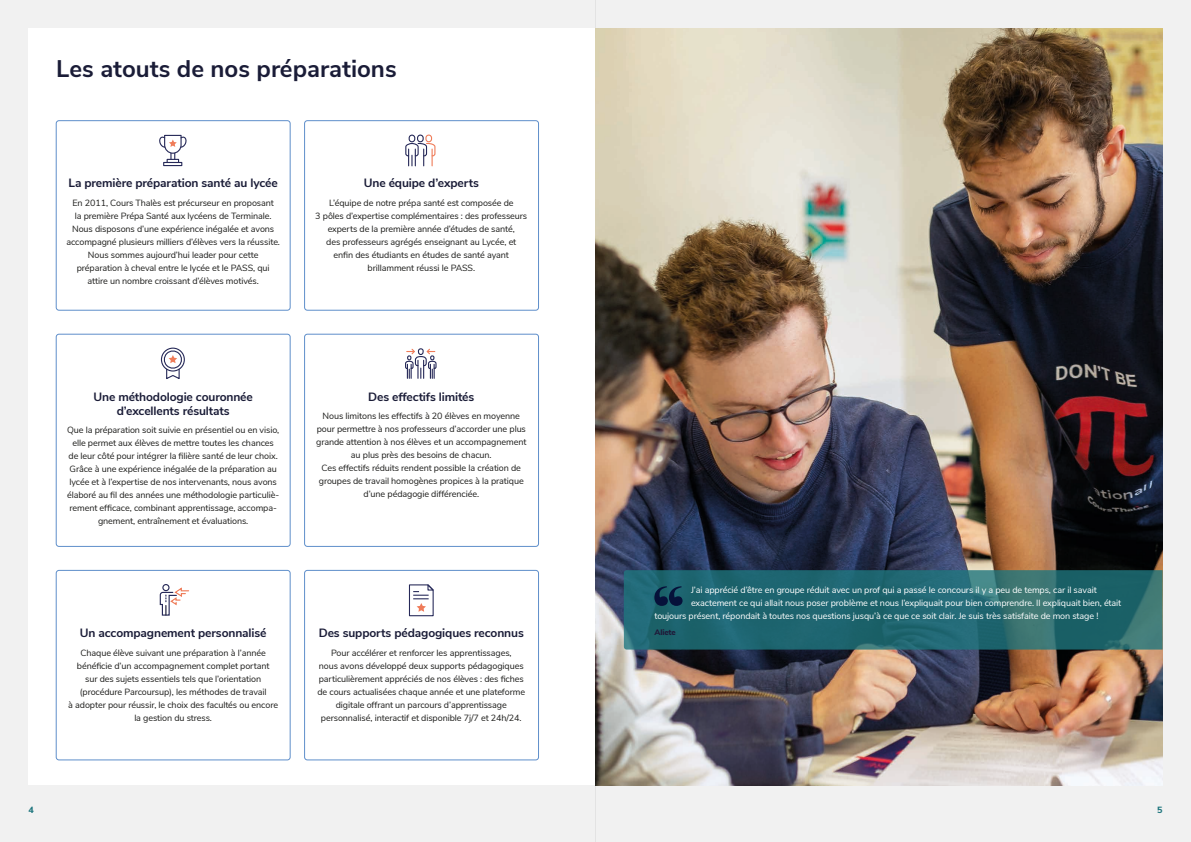
<style>
.page{position:relative;width:1191px;height:842px;background:#fff}
.page>*{position:absolute;margin:0;border:0;box-sizing:border-box;transform-origin:0 0}
.t1{font:700 24px "Nunito Sans";color:#1a1c37}
.t2{font:700 12px/14px "Nunito Sans";letter-spacing:-.01em;color:#1a1c37;text-align:center}
.t3{font:9px/13px "Nunito Sans";letter-spacing:-.01em;color:#1d1d1b;text-align:center}
.t4{font:9px "Nunito Sans";letter-spacing:-.01em;color:#fff}
.t5{font:800 9px "Nunito Sans";color:#1f767e}
.t6{font:800 8px "Nunito Sans";letter-spacing:-.01em;color:#201838}
</style>
<div class="page">
<div style="left:0;top:0;width:595px;height:842px;background:#f1f1f1"></div>
<div style="left:595px;top:0;width:596px;height:842px;background:#f1f1f1"></div>
<div style="left:28px;top:28px;width:596px;height:757px;background:#fff"></div>
<img style="left:595px;top:28px;width:567px;height:757px">
<div style="left:56px;top:334px;width:234px;height:213px;border:1px solid #5e8eca;border-radius:3px"></div>
<div style="left:56px;top:120px;width:234px;height:190px;border:1px solid #5e8eca;border-radius:3px"></div>
<div style="left:56px;top:570px;width:234px;height:190px;border:1px solid #5e8eca;border-radius:3px"></div>
<div style="left:304px;top:334px;width:235px;height:213px;border:1px solid #5e8eca;border-radius:3px"></div>
<div style="left:304px;top:120px;width:235px;height:190px;border:1px solid #5e8eca;border-radius:3px"></div>
<div style="left:304px;top:570px;width:235px;height:190px;border:1px solid #5e8eca;border-radius:3px"></div>
<div style="left:167px;top:159px;width:12px;height:4px;border:1px solid #262958"></div>
<div style="left:163px;top:162px;width:19px;height:4px;border:1px solid #262958"></div>
<svg style="left:159px;top:134px;width:28px;height:25px"></svg>
<div style="left:161px;top:348px;width:24px;height:24px;border:1px solid #262958;border-radius:50%"></div>
<svg style="left:162px;top:349px;width:20px;height:30px"></svg>
<div style="left:162px;top:584px;width:7px;height:7px;border:1px solid #262958;border-radius:50%"></div>
<svg style="left:159px;top:586px;width:30px;height:30px"></svg>
<div style="left:408px;top:135px;width:7px;height:7px;border:1px solid #262958;border-radius:3px"></div>
<div style="left:417px;top:135px;width:7px;height:7px;border:1px solid #262958;border-radius:3px"></div>
<div style="left:425px;top:135px;width:7px;height:7px;border:1px solid #ef7c59;border-radius:3px"></div>
<svg style="left:405px;top:142px;width:31px;height:24px"></svg>
<svg style="left:405px;top:348px;width:32px;height:30px"></svg>
<svg style="left:409px;top:584px;width:25px;height:32px"></svg>
<svg style="left:624px;top:570px;width:538px;height:79px;background:#236870"></svg>
<svg style="left:654px;top:586px;width:28px;height:20px"></svg>
<h1 class="t1" style="left:56px;top:59px;width:342px">Les atouts de nos préparations</h1>
<h2 class="t2" style="left:68px;top:177px;width:211px">La première préparation santé au lycée</h2>
<p class="t3" style="left:66px;top:196px;width:215px">En 2011, Cours Thalès est précurseur en proposant<br>la première Prépa Santé aux lycéens de Terminale.<br>Nous disposons d’une expérience inégalée et avons accompagné plusieurs milliers d’élèves vers la réussite.<br>Nous sommes aujourd’hui leader pour cette préparation à cheval entre le lycée et le PASS, qui attire un nombre croissant d’élèves motivés.</p>
<h2 class="t2" style="left:364px;top:177px;width:117px">Une équipe d’experts</h2>
<p class="t3" style="left:315px;top:196px;width:213px">L’équipe de notre prépa santé est composée de<br>3 pôles d’expertise complémentaires : des professeurs experts de la première année d’études de santé,<br>des professeurs agrégés enseignant au Lycée, et enfin des étudiants en études de santé ayant brillamment réussi le PASS.</p>
<h2 class="t2" style="left:93px;top:390px;width:161px">Une méthodologie couronnée d’excellents résultats</h2>
<p class="t3" style="left:67px;top:424px;width:214px">Que la préparation soit suivie en présentiel ou en visio, elle permet aux élèves de mettre toutes les chances de leur côté pour intégrer la filière santé de leur choix.<br>Grâce à une expérience inégalée de la préparation au lycée et à l’expertise de nos intervenants, nous avons élaboré au fil des années une méthodologie particuliè&shy;rement efficace, combinant apprentissage, accompa&shy;gnement, entraînement et évaluations.</p>
<h2 class="t2" style="left:368px;top:390px;width:108px">Des effectifs limités</h2>
<p class="t3" style="left:316px;top:410px;width:212px">Nous limitons les effectifs à 20 élèves en moyenne pour permettre à nos professeurs d’accorder une plus grande attention à nos élèves et un accompagnement au plus près des besoins de chacun.<br>Ces effectifs réduits rendent possible la création de groupes de travail homogènes propices à la pratique d’une pédagogie différenciée.</p>
<h2 class="t2" style="left:80px;top:626px;width:188px">Un accompagnement personnalisé</h2>
<p class="t3" style="left:68px;top:646px;width:211px">Chaque élève suivant une préparation à l’année bénéficie d’un accompagnement complet portant<br>sur des sujets essentiels tels que l’orientation (procédure Parcoursup), les méthodes de travail<br>à adopter pour réussir, le choix des facultés ou encore la gestion du stress.</p>
<h2 class="t2" style="left:319px;top:626px;width:207px">Des supports pédagogiques reconnus</h2>
<p class="t3" style="left:317px;top:646px;width:209px">Pour accélérer et renforcer les apprentissages,<br>nous avons développé deux supports pédagogiques particulièrement appréciés de nos élèves : des fiches de cours actualisées chaque année et une plateforme digitale offrant un parcours d’apprentissage personnalisé, interactif et disponible 7j/7 et 24h/24.</p>
<p class="t4" style="left:691px;top:585px;width:407px">J’ai apprécié d’être en groupe réduit avec un prof qui a passé le concours il y a peu de temps, car il savait</p>
<p class="t4" style="left:691px;top:598px;width:432px">exactement ce qui allait nous poser problème et nous l’expliquait pour bien comprendre. Il expliquait bien, était</p>
<p class="t4" style="left:654px;top:611px;width:445px">toujours présent, répondait à toutes nos questions jusqu’à ce que ce soit clair. Je suis très satisfaite de mon stage !</p>
<p class="t6" style="left:654px;top:629px;width:23px">Aliete</p>
<p class="t5" style="left:28px;top:806px;width:7px">4</p>
<p class="t5" style="left:1157px;top:806px;width:7px">5</p>
</div>
